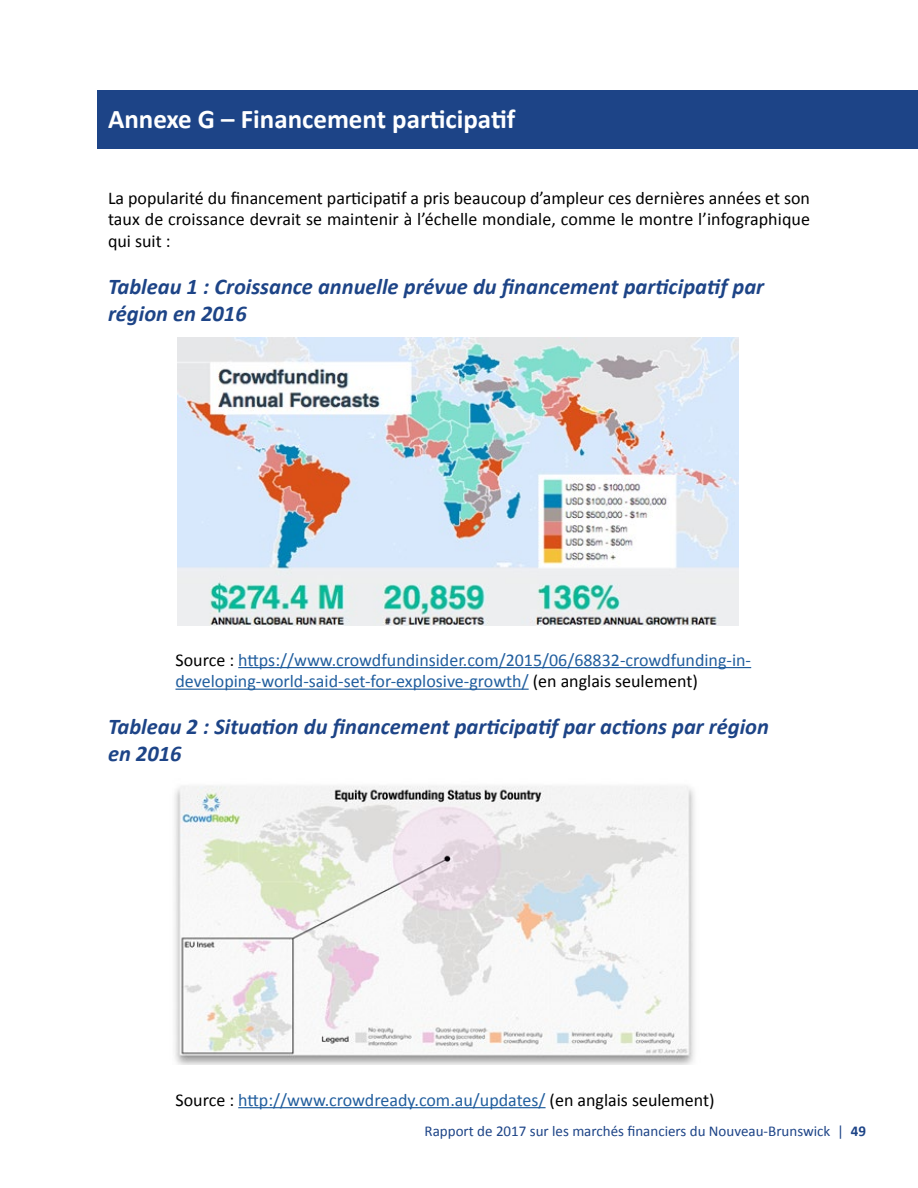
<style>
.page{position:relative;width:918px;height:1188px;background:#fff}
.page>*{position:absolute;margin:0;border:0;box-sizing:border-box;transform-origin:0 0}
.t1{font:700 27px "Calibri";color:#fff}
.t2{font:italic 700 22.5px/27px "Calibri";color:#1d4487}
.t3{font:18px/21.6px "Calibri";color:#215e9e}
.t4{font:18px/21.6px "Calibri";letter-spacing:.005em;color:#000;text-align:justify}
.t5{font:15px "Calibri";color:#1d4487}
.s1{color:#000}
.s2{font-weight:700}
</style>
<div class="page">
<div style="left:98px;top:91px;width:820px;height:58px;background:#1d4487"></div>
<img style="left:177px;top:338px;width:561px;height:287px">
<img style="left:174px;top:785px;width:521px;height:280px">
<hr style="left:238px;top:667px;width:513px;height:1px;background:#215e9e">
<hr style="left:176px;top:689px;width:353px;height:1px;background:#215e9e">
<hr style="left:238px;top:1107px;width:308px;height:1px;background:#215e9e">
<h1 class="t1" style="left:108px;top:102px;width:409px">Annexe G – Financement participatif</h1>
<p class="t4" style="left:108px;top:187px;width:704px">La popularité du financement participatif a pris beaucoup d’ampleur ces dernières années et son taux de croissance devrait se maintenir à l’échelle mondiale, comme le montre l’infographique qui suit :</p>
<p class="t2" style="left:108px;top:273px;width:658px">Tableau 1 : Croissance annuelle prévue du financement participatif par région en 2016</p>
<p class="t3" style="left:176px;top:649px;width:577px"><span class="s1">Source :</span> https://www.crowdfundinsider.com/2015/06/68832-crowdfunding-in&shy;developing-world-said-set-for-explosive-growth/ <span class="s1">(en anglais seulement)</span></p>
<p class="t2" style="left:108px;top:713px;width:663px">Tableau 2 : Situation du financement participatif par actions par région en 2016</p>
<p class="t3" style="left:176px;top:1089px;width:541px"><span class="s1">Source :</span> http://www.crowdready.com.au/updates/ <span class="s1">(en anglais seulement)</span></p>
<p class="t5" style="left:425px;top:1122px;width:443px">Rapport de 2017 sur les marchés financiers du Nouveau-Brunswick | <span class="s2">49</span></p>
</div>
